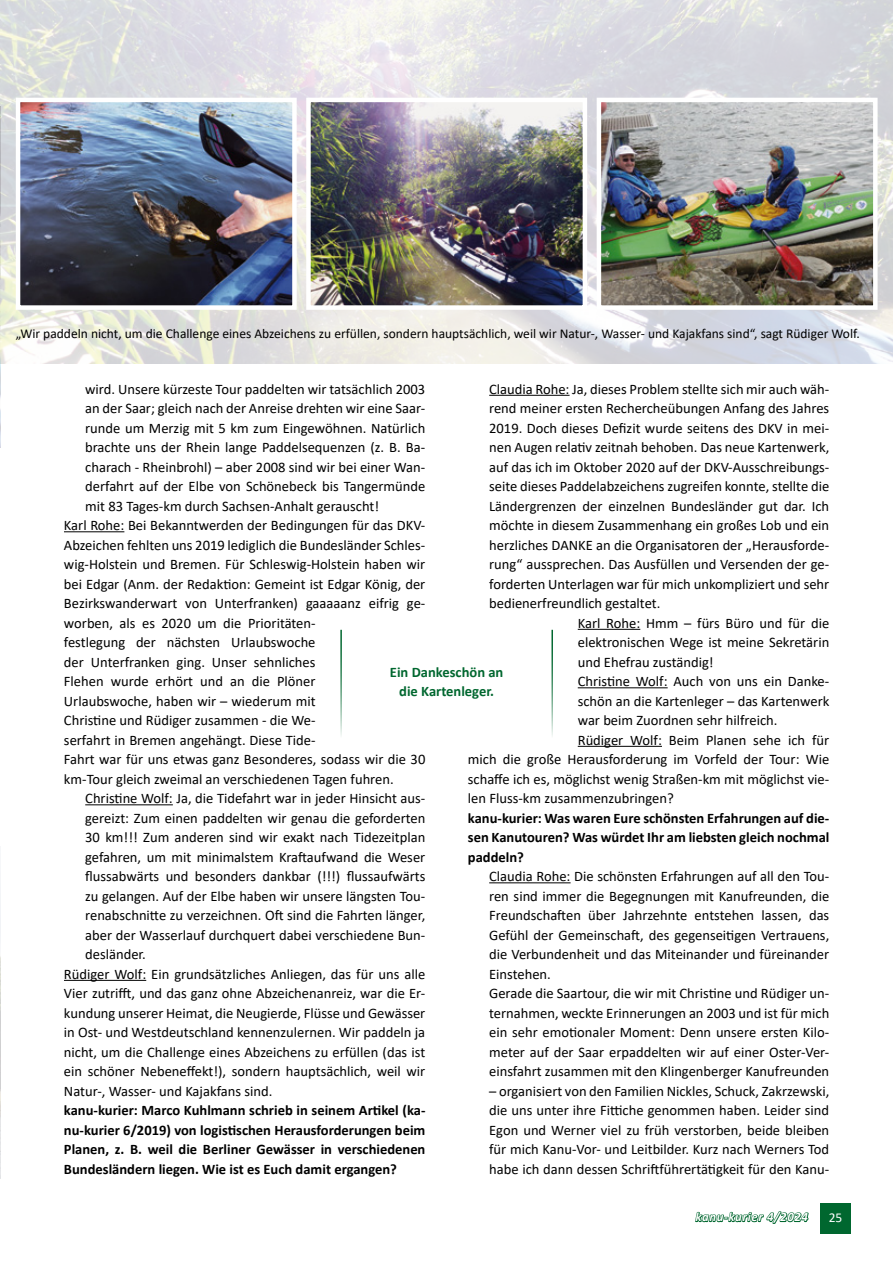
<style>
.page{position:relative;width:893px;height:1263px;background:#fff}
.page>*{position:absolute;margin:0;border:0;box-sizing:border-box;transform-origin:0 0}
.t1{font:14.55px/19.5px "Calibri";color:#000}
.t2{font:700 14.55px/19.5px "Calibri";color:#000;text-align:justify}
.t3{font:700 14.55px/19.5px "Calibri";color:#00672f;text-align:center}
.t4{font:13.5px "Calibri";color:#000}
.t5{font:13.5px "Calibri";color:#fff}
.t6{font:italic 700 12.75px "Calibri";letter-spacing:.05em;color:#fff}
</style>
<div class="page">
<img style="left:0;top:363px;width:1px;height:85px">
<img style="left:0;top:883px;width:1px;height:296px">
<img style="left:0;top:0;width:893px;height:363px">
<hr style="left:64px;top:531px;width:60px;height:1px;background:#000">
<hr style="left:85px;top:804px;width:88px;height:1px;background:#000">
<hr style="left:64px;top:980px;width:82px;height:1px;background:#000">
<hr style="left:489px;top:395px;width:81px;height:1px;background:#000">
<hr style="left:578px;top:629px;width:62px;height:1px;background:#000">
<hr style="left:578px;top:687px;width:90px;height:1px;background:#000">
<hr style="left:578px;top:746px;width:84px;height:1px;background:#000">
<hr style="left:489px;top:882px;width:82px;height:1px;background:#000">
<hr style="left:551px;top:630px;width:2px;height:108px;background:#00672f">
<hr style="left:340px;top:630px;width:2px;height:108px;background:#00672f">
<img style="left:21px;top:103px;width:271px;height:202px">
<div style="left:16px;top:98px;width:281px;height:212px;border:4px solid #fff"></div>
<img style="left:602px;top:103px;width:271px;height:202px">
<div style="left:597px;top:98px;width:281px;height:212px;border:4px solid #fff"></div>
<img style="left:311px;top:103px;width:271px;height:202px">
<div style="left:306px;top:98px;width:281px;height:212px;border:4px solid #fff"></div>
<div style="left:820px;top:1203px;width:30px;height:31px;background:#00672f"></div>
<svg style="left:695px;top:1211px;width:114px;height:13px"></svg>
<p class="t4" style="left:16px;top:324px;width:845px">„Wir paddeln nicht, um die Challenge eines Abzeichens zu erfüllen, sondern hauptsächlich, weil wir Natur-, Wasser- und Kajakfans sind“, sagt Rüdiger Wolf.</p>
<p class="t1" style="left:489px;top:379px;width:342px">Claudia Rohe: Ja, dieses Problem stellte sich mir auch wäh-</p>
<p class="t1" style="left:489px;top:398px;width:342px">rend meiner ersten Rechercheübungen Anfang des Jahres</p>
<p class="t1" style="left:489px;top:418px;width:342px">2019. Doch dieses Defizit wurde seitens des DKV in mei-</p>
<p class="t1" style="left:489px;top:437px;width:342px">nen Augen relativ zeitnah behoben. Das neue Kartenwerk,</p>
<p class="t1" style="left:489px;top:457px;width:342px">auf das ich im Oktober 2020 auf der DKV-Ausschreibungs-</p>
<p class="t1" style="left:489px;top:476px;width:342px">seite dieses Paddelabzeichens zugreifen konnte, stellte die</p>
<p class="t1" style="left:489px;top:496px;width:342px">Ländergrenzen der einzelnen Bundesländer gut dar. Ich</p>
<p class="t1" style="left:489px;top:515px;width:341px">möchte in diesem Zusammenhang ein großes Lob und ein</p>
<p class="t1" style="left:489px;top:535px;width:342px">herzliches DANKE an die Organisatoren der „Herausforde-</p>
<p class="t1" style="left:489px;top:554px;width:342px">rung“ aussprechen. Das Ausfüllen und Versenden der ge-</p>
<p class="t1" style="left:489px;top:574px;width:342px">forderten Unterlagen war für mich unkompliziert und sehr</p>
<p class="t1" style="left:489px;top:593px;width:173px">bedienerfreundlich gestaltet.</p>
<p class="t1" style="left:578px;top:613px;width:253px">Karl Rohe: Hmm – fürs Büro und für die</p>
<p class="t1" style="left:578px;top:632px;width:253px">elektronischen Wege ist meine Sekretärin</p>
<p class="t1" style="left:578px;top:652px;width:137px">und Ehefrau zuständig!</p>
<p class="t1" style="left:578px;top:671px;width:253px">Christine Wolf: Auch von uns ein Danke-</p>
<p class="t1" style="left:578px;top:691px;width:253px">schön an die Kartenleger – das Kartenwerk</p>
<p class="t1" style="left:578px;top:710px;width:201px">war beim Zuordnen sehr hilfreich.</p>
<p class="t1" style="left:578px;top:730px;width:253px">Rüdiger Wolf: Beim Planen sehe ich für</p>
<p class="t1" style="left:468px;top:749px;width:363px">mich die große Herausforderung im Vorfeld der Tour: Wie</p>
<p class="t1" style="left:468px;top:769px;width:363px">schaffe ich es, möglichst wenig Straßen-km mit möglichst vie-</p>
<p class="t1" style="left:468px;top:788px;width:207px">len Fluss-km zusammenzubringen?</p>
<p class="t2" style="left:468px;top:808px;width:363px">kanu-kurier: Was waren Eure schönsten Erfahrungen auf die&shy;sen Kanutouren? Was würdet Ihr am liebsten gleich nochmal paddeln?</p>
<p class="t1" style="left:489px;top:866px;width:342px">Claudia Rohe: Die schönsten Erfahrungen auf all den Tou&shy;ren sind immer die Begegnungen mit Kanufreunden, die Freundschaften über Jahrzehnte entstehen lassen, das Gefühl der Gemeinschaft, des gegenseitigen Vertrauens, die Verbundenheit und das Miteinander und füreinander Einstehen.<br>Gerade die Saartour, die wir mit Christine und Rüdiger un&shy;ternahmen, weckte Erinnerungen an 2003 und ist für mich ein sehr emotionaler Moment: Denn unsere ersten Kilo&shy;meter auf der Saar erpaddelten wir auf einer Oster-Ver&shy;einsfahrt zusammen mit den Klingenberger Kanufreunden</p>
<p class="t1" style="left:489px;top:1081px;width:342px;text-align:justify">– organisiert von den Familien Nickles, Schuck, Zakrzewski, die uns unter ihre Fittiche genommen haben. Leider sind Egon und Werner viel zu früh verstorben, beide bleiben für mich Kanu-Vor- und Leitbilder. Kurz nach Werners Tod habe ich dann dessen Schriftführertätigkeit für den Kanu-</p>
<p class="t1" style="left:85px;top:379px;width:342px">wird. Unsere kürzeste Tour paddelten wir tatsächlich 2003</p>
<p class="t1" style="left:85px;top:398px;width:342px">an der Saar; gleich nach der Anreise drehten wir eine Saar-</p>
<p class="t1" style="left:85px;top:418px;width:342px">runde um Merzig mit 5 km zum Eingewöhnen. Natürlich</p>
<p class="t1" style="left:85px;top:437px;width:342px">brachte uns der Rhein lange Paddelsequenzen (z. B. Ba-</p>
<p class="t1" style="left:85px;top:457px;width:342px">charach - Rheinbrohl) – aber 2008 sind wir bei einer Wan-</p>
<p class="t1" style="left:85px;top:476px;width:342px">derfahrt auf der Elbe von Schönebeck bis Tangermünde</p>
<p class="t1" style="left:85px;top:496px;width:295px">mit 83 Tages-km durch Sachsen-Anhalt gerauscht!</p>
<p class="t1" style="left:64px;top:515px;width:363px">Karl Rohe: Bei Bekanntwerden der Bedingungen für das DKV-</p>
<p class="t1" style="left:64px;top:535px;width:363px">Abzeichen fehlten uns 2019 lediglich die Bundesländer Schles-</p>
<p class="t1" style="left:64px;top:554px;width:363px">wig-Holstein und Bremen. Für Schleswig-Holstein haben wir</p>
<p class="t1" style="left:64px;top:574px;width:363px">bei Edgar (Anm. der Redaktion: Gemeint ist Edgar König, der</p>
<p class="t1" style="left:64px;top:593px;width:363px">Bezirkswanderwart von Unterfranken) gaaaaanz eifrig ge-</p>
<p class="t1" style="left:64px;top:613px;width:253px">worben, als es 2020 um die Prioritäten-</p>
<p class="t1" style="left:64px;top:632px;width:253px">festlegung der nächsten Urlaubswoche</p>
<p class="t1" style="left:64px;top:652px;width:253px">der Unterfranken ging. Unser sehnliches</p>
<p class="t1" style="left:64px;top:671px;width:253px">Flehen wurde erhört und an die Plöner</p>
<p class="t1" style="left:64px;top:691px;width:253px">Urlaubswoche, haben wir – wiederum mit</p>
<p class="t1" style="left:64px;top:710px;width:253px">Christine und Rüdiger zusammen - die We-</p>
<p class="t1" style="left:64px;top:730px;width:253px">serfahrt in Bremen angehängt. Diese Tide-</p>
<p class="t1" style="left:64px;top:749px;width:363px">Fahrt war für uns etwas ganz Besonderes, sodass wir die 30</p>
<p class="t1" style="left:64px;top:769px;width:331px">km-Tour gleich zweimal an verschiedenen Tagen fuhren.</p>
<p class="t1" style="left:85px;top:788px;width:342px">Christine Wolf: Ja, die Tidefahrt war in jeder Hinsicht aus-</p>
<p class="t1" style="left:85px;top:808px;width:342px">gereizt: Zum einen paddelten wir genau die geforderten</p>
<p class="t1" style="left:85px;top:827px;width:342px">30 km!!! Zum anderen sind wir exakt nach Tidezeitplan</p>
<p class="t1" style="left:85px;top:847px;width:342px">gefahren, um mit minimalstem Kraftaufwand die Weser</p>
<p class="t1" style="left:85px;top:866px;width:342px">flussabwärts und besonders dankbar (!!!) flussaufwärts</p>
<p class="t1" style="left:85px;top:886px;width:342px">zu gelangen. Auf der Elbe haben wir unsere längsten Tou-</p>
<p class="t1" style="left:85px;top:905px;width:342px">renabschnitte zu verzeichnen. Oft sind die Fahrten länger,</p>
<p class="t1" style="left:85px;top:925px;width:342px">aber der Wasserlauf durchquert dabei verschiedene Bun-</p>
<p class="t1" style="left:85px;top:944px;width:62px">desländer.</p>
<p class="t1" style="left:64px;top:964px;width:363px">Rüdiger Wolf: Ein grundsätzliches Anliegen, das für uns alle</p>
<p class="t1" style="left:64px;top:983px;width:363px">Vier zutrifft, und das ganz ohne Abzeichenanreiz, war die Er-</p>
<p class="t1" style="left:64px;top:1003px;width:363px">kundung unserer Heimat, die Neugierde, Flüsse und Gewässer</p>
<p class="t1" style="left:64px;top:1022px;width:363px">in Ost- und Westdeutschland kennenzulernen. Wir paddeln ja</p>
<p class="t1" style="left:64px;top:1042px;width:363px">nicht, um die Challenge eines Abzeichens zu erfüllen (das ist</p>
<p class="t1" style="left:64px;top:1061px;width:363px">ein schöner Nebeneffekt!), sondern hauptsächlich, weil wir</p>
<p class="t1" style="left:64px;top:1081px;width:210px">Natur-, Wasser- und Kajakfans sind.</p>
<p class="t2" style="left:64px;top:1100px;width:363px">kanu-kurier: Marco Kuhlmann schrieb in seinem Artikel (ka&shy;nu-kurier 6/2019) von logistischen Herausforderungen beim Planen, z. B. weil die Berliner Gewässer in verschiedenen Bundesländern liegen. Wie ist es Euch damit ergangen?</p>
<p class="t3" style="left:390px;top:662px;width:115px">Ein Dankeschön an die Kartenleger.</p>
<p class="t6" style="left:696px;top:1208px;width:114px">kanu-kurier 4/2024</p>
<p class="t5" style="left:829px;top:1208px;width:15px">25</p>
</div>
